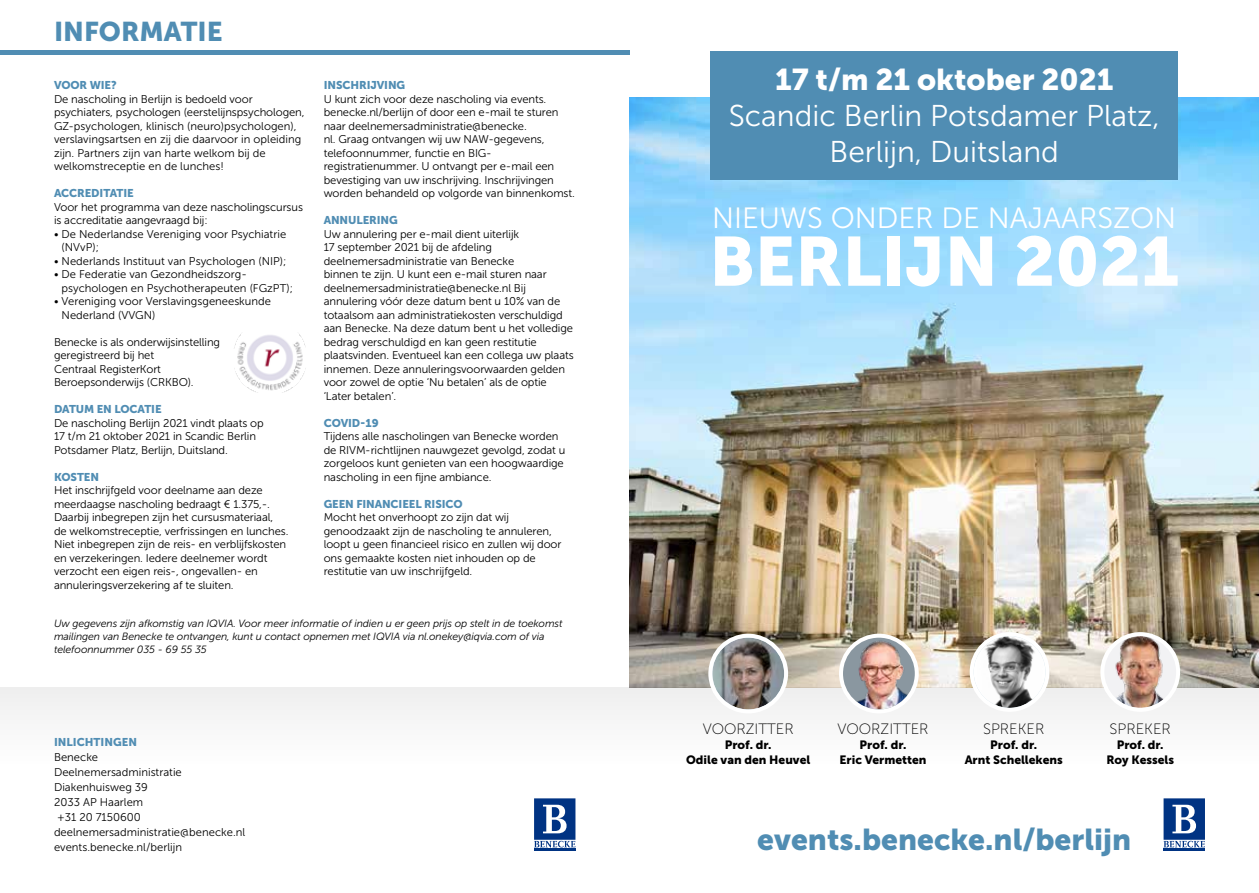
<style>
.page{position:relative;width:1259px;height:893px;background:#fff}
.page>*{position:absolute;margin:0;border:0;box-sizing:border-box;transform-origin:0 0}
.t1{font:69px "Museo Sans 900";color:#fff}
.t2{font:30px/36px "Museo Sans 300";color:#fff;text-align:center}
.t3{font:30px "Museo Sans 900";color:#508db3}
.t4{font:30px "Museo Sans 900";color:#fff}
.t5{font:29.25px "Museo Sans 300";color:#fff}
.t6{font:27px "Museo Sans 900";color:#508db3}
.t7{font:15px "Museo Sans 100";color:#000}
.t8{font:12px/15px "Museo Sans 900";color:#000;text-align:center}
.t9{font:11.25px/13.5px "Museo Sans 300";letter-spacing:-.01em;color:#000}
.t10{font:11.25px "Museo Sans 900";letter-spacing:-.01em;color:#508db3}
.t11{font:italic 10.5px/12.8px "Museo Sans 300";letter-spacing:-.01em;color:#000}
</style>
<div class="page">
<img style="left:629px;top:382px;width:630px;height:305px">
<svg style="left:629px;top:97px;width:630px;height:285px;background:#a3d8f6"></svg>
<div style="left:0;top:687px;width:1259px;height:77px;background:#f7f7f7"></div>
<div style="left:710px;top:51px;width:468px;height:128px;background:#508db3"></div>
<hr style="left:0;top:51px;width:629px;height:4px;background:#508db3">
<hr style="left:1163px;top:848px;width:42px;height:3px;background:#003383">
<svg style="left:1163px;top:798px;width:42px;height:49px"></svg>
<hr style="left:534px;top:848px;width:41px;height:3px;background:#003383">
<svg style="left:534px;top:798px;width:41px;height:49px"></svg>
<svg style="left:710px;top:636px;width:76px;height:75px"></svg>
<img style="left:712px;top:638px;width:72px;height:71px;border-radius:36px">
<div style="left:708px;top:634px;width:80px;height:79px;border:4px solid #fff;border-radius:50%"></div>
<img style="left:843px;top:638px;width:71px;height:70px">
<div style="left:839px;top:634px;width:79px;height:79px;border:4px solid #fff;border-radius:50%"></div>
<div style="left:1102px;top:634px;width:76px;height:76px;background:#f2f2f4;border-radius:50%"></div>
<img style="left:1106px;top:636px;width:61px;height:71px">
<div style="left:1100px;top:632px;width:80px;height:80px;border:4px solid #fff;border-radius:50%"></div>
<svg style="left:971px;top:634px;width:76px;height:76px"></svg>
<img style="left:973px;top:636px;width:72px;height:72px;border-radius:36px">
<div style="left:969px;top:632px;width:80px;height:80px;border:4px solid #fff;border-radius:50%"></div>
<img style="left:234px;top:334px;width:72px;height:58px">
<h3 class="t6" style="left:54px;top:16px;width:170px">INFORMATIE</h3>
<p class="t10" style="left:54px;top:79px;width:64px">VOOR WIE?</p>
<p class="t9" style="left:54px;top:92px;width:252px">De nascholing in Berlijn is bedoeld voor psychiaters, psychologen (eerstelijnspsychologen, GZ-psychologen, klinisch (neuro)psychologen), verslavingsartsen en zij die daarvoor in opleiding zijn. Partners zijn van harte welkom bij de welkomstreceptie en de lunches!</p>
<p class="t10" style="left:54px;top:187px;width:81px">ACCREDITATIE</p>
<p class="t9" style="left:54px;top:200px;width:250px">Voor het programma van deze nascholingscursus is accreditatie aangevraagd bij:</p>
<p class="t9" style="left:62px;top:227px;width:226px;text-indent:-8px">• De Nederlandse Vereniging voor Psychiatrie (NVvP);</p>
<p class="t9" style="left:54px;top:254px;width:234px">• Nederlands Instituut van Psychologen (NIP);</p>
<p class="t9" style="left:62px;top:267px;width:233px;text-indent:-8px">• De Federatie van Gezondheidszorg&shy;psychologen en Psychotherapeuten (FGzPT);</p>
<p class="t9" style="left:62px;top:294px;width:211px;text-indent:-8px">• Vereniging voor Verslavingsgeneeskunde<br>Nederland (VVGN)</p>
<p class="t9" style="left:54px;top:335px;width:168px">Benecke is als onderwijsinstelling geregistreerd bij het<br>Centraal RegisterKort<br>Beroepsonderwijs (CRKBO).</p>
<p class="t10" style="left:54px;top:403px;width:109px">DATUM EN LOCATIE</p>
<p class="t9" style="left:54px;top:416px;width:211px">De nascholing Berlijn 2021 vindt plaats op<br>17 t/m 21 oktober 2021 in Scandic Berlin<br>Potsdamer Platz, Berlijn, Duitsland.</p>
<p class="t10" style="left:54px;top:470px;width:47px">KOSTEN</p>
<p class="t9" style="left:54px;top:483px;width:236px">Het inschrijfgeld voor deelname aan deze meerdaagse nascholing bedraagt € 1.375,-.<br>Daarbij inbegrepen zijn het cursusmateriaal, de welkomstreceptie, verfrissingen en lunches.<br>Niet inbegrepen zijn de reis- en verblijfskosten en verzekeringen. Iedere deelnemer wordt verzocht een eigen reis-, ongevallen- en annuleringsverzekering af te sluiten.</p>
<p class="t10" style="left:324px;top:79px;width:83px">INSCHRIJVING</p>
<p class="t9" style="left:324px;top:92px;width:253px">U kunt zich voor deze nascholing via events. benecke.nl/berlijn of door een e-mail te sturen naar deelnemersadministratie@benecke.<br>nl. Graag ontvangen wij uw NAW-gegevens, telefoonnummer, functie en BIG&shy;registratienummer. U ontvangt per e-mail een bevestiging van uw inschrijving. Inschrijvingen worden behandeld op volgorde van binnenkomst.</p>
<p class="t10" style="left:324px;top:214px;width:76px">ANNULERING</p>
<p class="t9" style="left:324px;top:227px;width:251px">Uw annulering per e-mail dient uiterlijk<br>17 september 2021 bij de afdeling deelnemersadministratie van Benecke<br>binnen te zijn. U kunt een e-mail sturen naar deelnemersadministratie@benecke.nl Bij annulering vóór deze datum bent u 10% van de totaalsom aan administratiekosten verschuldigd aan Benecke. Na deze datum bent u het volledige bedrag verschuldigd en kan geen restitutie plaatsvinden. Eventueel kan een collega uw plaats innemen. Deze annuleringsvoorwaarden gelden voor zowel de optie ‘Nu betalen’ als de optie ‘Later betalen’.</p>
<p class="t10" style="left:324px;top:416px;width:56px">COVID-19</p>
<p class="t9" style="left:324px;top:429px;width:243px">Tijdens alle nascholingen van Benecke worden de RIVM-richtlijnen nauwgezet gevolgd, zodat u zorgeloos kunt genieten van een hoogwaardige nascholing in een fijne ambiance.</p>
<p class="t10" style="left:324px;top:497px;width:140px">GEEN FINANCIEEL RISICO</p>
<p class="t9" style="left:324px;top:510px;width:239px">Mocht het onverhoopt zo zijn dat wij genoodzaakt zijn de nascholing te annuleren, loopt u geen financieel risico en zullen wij door ons gemaakte kosten niet inhouden op de restitutie van uw inschrijfgeld.</p>
<p class="t11" style="left:54px;top:617px;width:510px">Uw gegevens zijn afkomstig van IQVIA. Voor meer informatie of indien u er geen prijs op stelt in de toekomst mailingen van Benecke te ontvangen, kunt u contact opnemen met IQVIA via nl.onekey@iqvia.com of via telefoonnummer 035 - 69 55 35</p>
<p class="t10" style="left:54px;top:735px;width:85px">INLICHTINGEN</p>
<p class="t9" style="left:54px;top:749px;width:193px;line-height:15px">Benecke<br>Deelnemersadministratie<br>Diakenhuisweg 39<br>2033 AP Haarlem<br>+31 20 7150600 deelnemersadministratie@benecke.nl events.benecke.nl/berlijn</p>
<h2 class="t4" style="left:775px;top:63px;width:340px">17 t/m 21 oktober 2021</h2>
<h2 class="t2" style="left:728px;top:98px;width:432px">Scandic Berlin Potsdamer Platz,<br>Berlijn, Duitsland</h2>
<h3 class="t5" style="left:712px;top:202px;width:465px">NIEUWS ONDER DE NAJAARSZON</h3>
<h1 class="t1" style="left:709px;top:222px;width:471px">BERLIJN 2021</h1>
<h3 class="t7" style="left:702px;top:721px;width:93px">VOORZITTER</h3>
<p class="t8" style="left:686px;top:737px;width:126px">Prof. dr.<br>Odile van den Heuvel</p>
<h3 class="t7" style="left:837px;top:721px;width:93px">VOORZITTER</h3>
<p class="t8" style="left:839px;top:737px;width:88px">Prof. dr.<br>Eric Vermetten</p>
<h3 class="t7" style="left:983px;top:721px;width:63px">SPREKER</h3>
<p class="t8" style="left:964px;top:737px;width:100px">Prof. dr.<br>Arnt Schellekens</p>
<h3 class="t7" style="left:1109px;top:721px;width:63px">SPREKER</h3>
<p class="t8" style="left:1106px;top:737px;width:69px">Prof. dr.<br>Roy Kessels</p>
<h2 class="t3" style="left:757px;top:822px;width:375px">events.benecke.nl/berlijn</h2>
</div>
